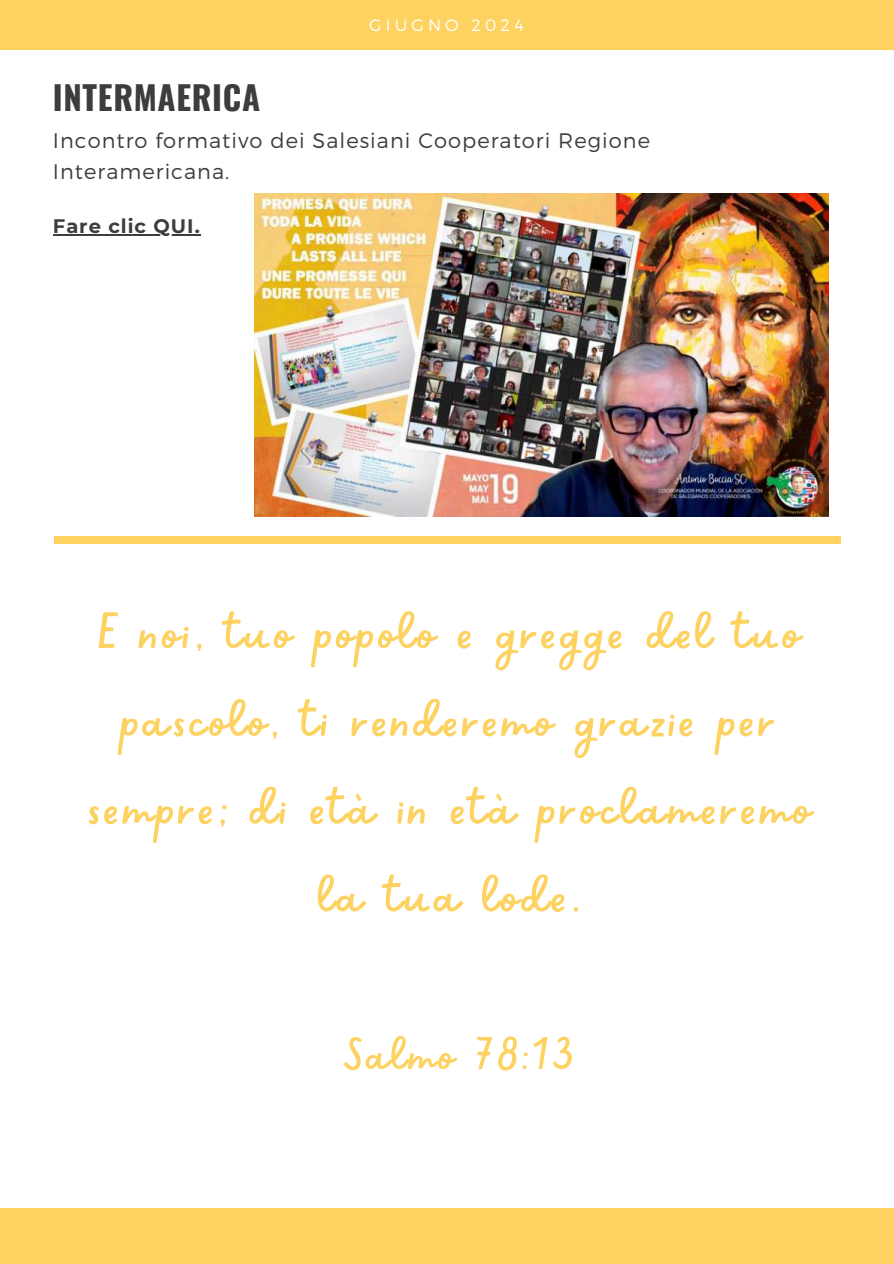
<style>
.page{position:relative;width:894px;height:1264px;background:#fff}
.page>*{position:absolute;margin:0;border:0;box-sizing:border-box;transform-origin:0 0}
.t1{font:57px/87.8px "Sweet Apricot";letter-spacing:.05em;color:#fdd260;text-align:center}
.t2{font:51px "Sweet Apricot";letter-spacing:.05em;color:#fdd260}
.t3{font:700 33px "Oswald";letter-spacing:.02em;color:#3d3d3d}
.t4{font:300 21px/31.5px "Montserrat";letter-spacing:.05em;color:#3d3d3d}
.t5{font:700 19.5px "Montserrat";letter-spacing:.05em;color:#3d3d3d}
.t6{font:300 16.5px "Montserrat";letter-spacing:.25em;color:#fff}
</style>
<div class="page">
<div style="left:0;top:0;width:893px;height:50px;background:#fdd260"></div>
<div style="left:55px;top:537px;width:786px;height:6px;background:#fdd260"></div>
<div style="left:0;top:1208px;width:893px;height:55px;background:#fdd260"></div>
<img style="left:254px;top:193px;width:574px;height:323px">
<hr style="left:53px;top:234px;width:148px;height:2px;background:#3d3d3d">
<p class="t6" style="left:369px;top:15px;width:156px">GIUGNO 2024</p>
<p class="t3" style="left:53px;top:80px;width:209px">INTERMAERICA</p>
<p class="t4" style="left:53px;top:124px;width:598px">Incontro formativo dei Salesiani Cooperatori Regione<br>Interamericana.</p>
<p class="t5" style="left:53px;top:212px;width:148px">Fare clic QUI.</p>
<p class="t1" style="left:87px;top:591px;width:725px">E noi, tuo popolo e gregge del tuo pascolo, ti renderemo grazie per sempre; di età in età proclameremo la tua lode.</p>
<p class="t2" style="left:344px;top:1024px;width:231px">Salmo 78:13</p>
</div>
